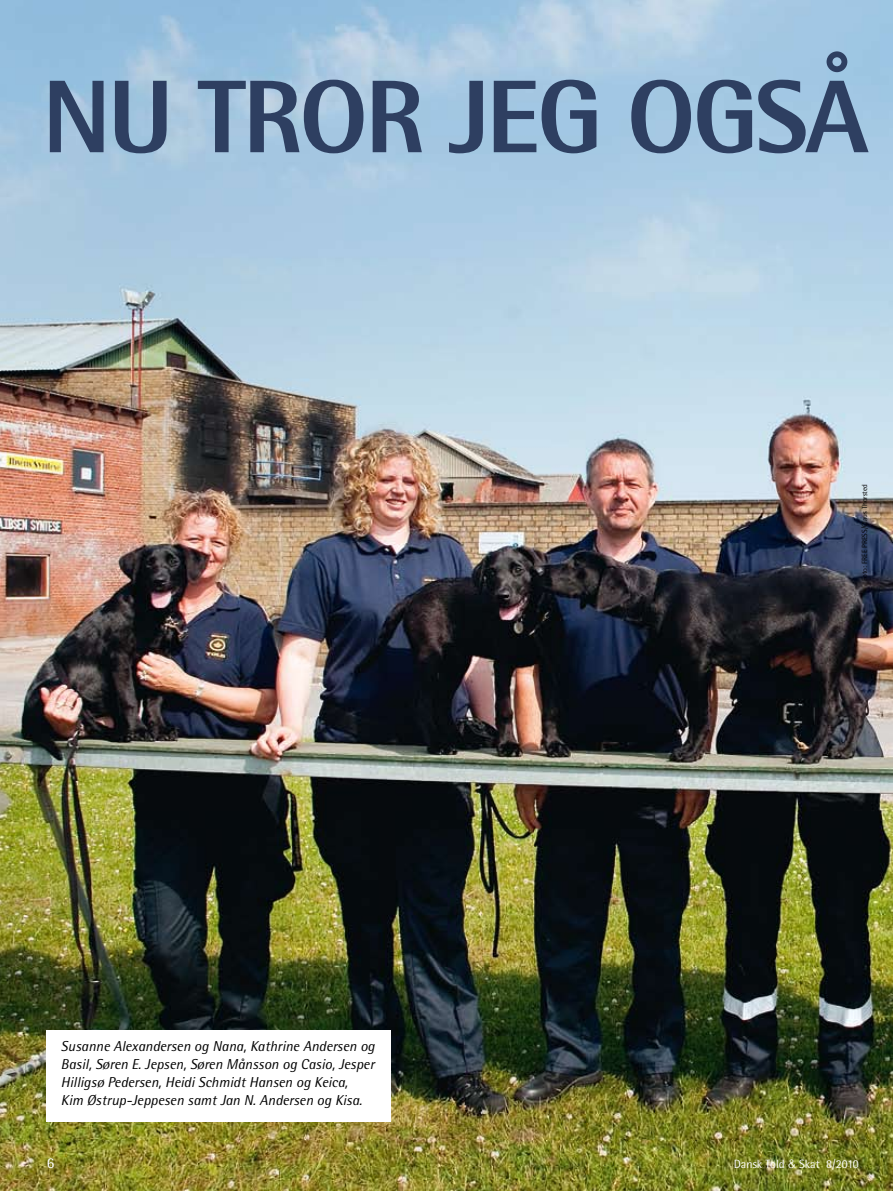
<style>
.page{position:relative;width:893px;height:1191px;background:#fff}
.page>*{position:absolute;margin:0;border:0;box-sizing:border-box;transform-origin:0 0}
.t1{font:800 103.5px "Rotis Semi Sans";letter-spacing:-.03em;color:#2e3f61}
.t2{font:15px "Rotis Semi Sans";color:#fff}
.t3{font:italic 14.4px/18px "Rotis Semi Sans";color:#000}
.t4{font:12px "Rotis Semi Sans";color:#fff}
.t5{font:7.5px "Rotis Semi Sans";color:#000}
.s1{font-family:"Helvetica";font-weight:300}
</style>
<div class="page">
<img style="left:0;top:0;width:893px;height:1191px">
<div style="left:47px;top:1030px;width:344px;height:92px;background:#fff"></div>
<h1 class="t1" style="left:42px;top:51px;width:828px">NU TROR JEG OGSÅ</h1>
<p class="t3" style="left:61px;top:1037px;width:315px">Susanne Alexandersen og Nana, Kathrine Andersen og Basil, Søren E. Jepsen, Søren Månsson og Casio, Jesper Hilligsø Pedersen, Heidi Schmidt Hansen og Keica,<br>Kim Østrup-Jeppesen samt Jan N. Andersen og Kisa.</p>
<p class="t5" style="left:860px;top:581px;width:99px;rotate:-90deg">Foto: FREE PRESS/Claus Thorsted</p>
<p class="t2" style="left:47px;top:1154px;width:9px">6</p>
<p class="t4" style="left:734px;top:1157px;width:127px">Dansk Told <span class="s1">&amp;</span> Skat 8/2010</p>
</div>
